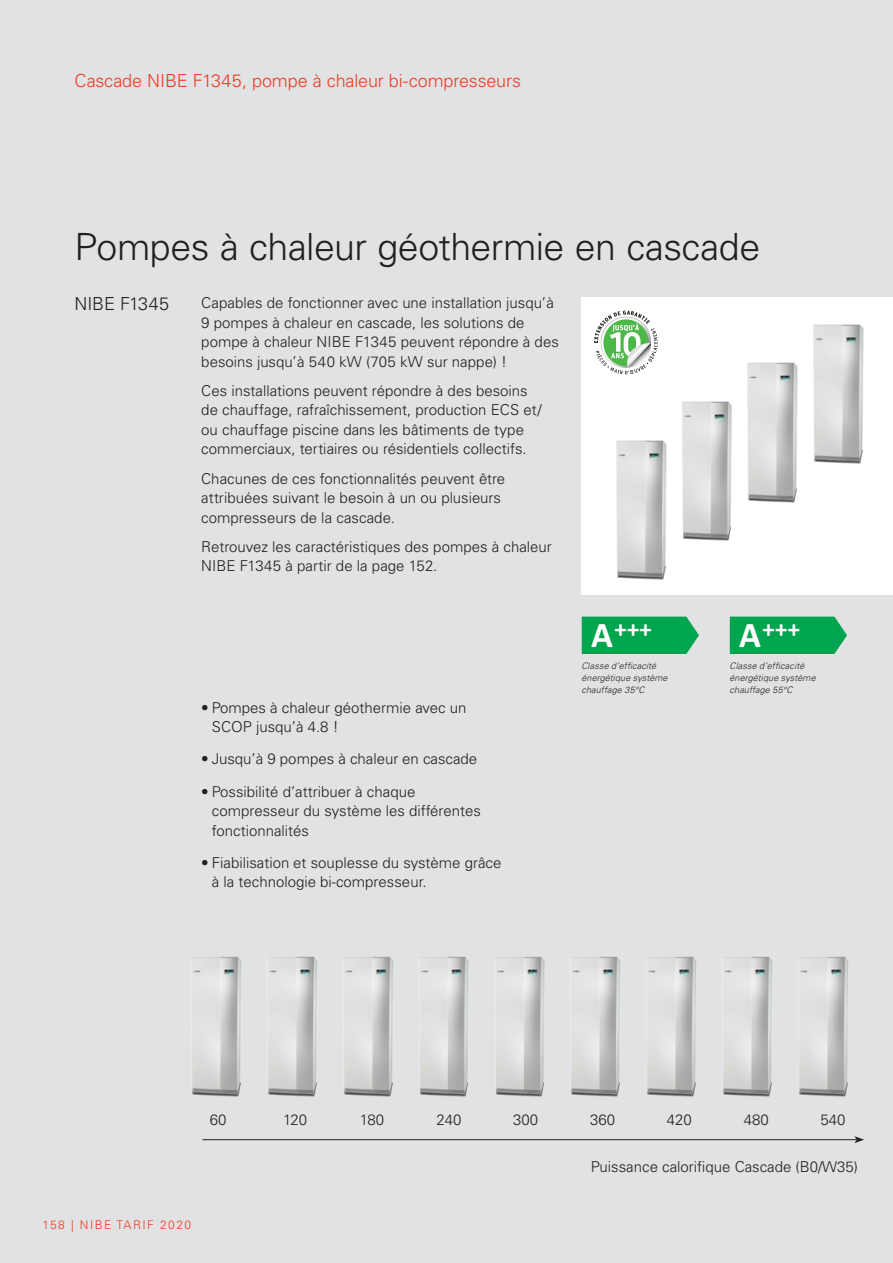
<style>
.page{position:relative;width:893px;height:1263px;background:#e1e2e4}
.page>*{position:absolute;margin:0;border:0;box-sizing:border-box;transform-origin:0 0}
.A4_Heading_H2{font:300 37.5px "Univers LT Pro 45";letter-spacing:-.015em;color:#231f20}
.t1{font:700 24.6px "Calibri";color:#fff}
.A4_Header{font:300 18px "Univers LT Pro 45";letter-spacing:-.005em;color:#ef3c22}
.A4_Subheading_H3{font:300 18px "Univers LT Pro 45";letter-spacing:-.005em;color:#231f20}
.Body_copy{font:300 15px/19.5px "Univers LT Pro 45";color:#231f20}
.A4_Bulletlist___bull{font:300 15px "Univers LT Pro 45";color:#231f20}
.t2{font:300 12px "Univers LT Pro 45";letter-spacing:.12em;color:#ef3c22}
.Small_info_Italic{font:italic 300 9px "Univers LT Pro 45";letter-spacing:.015em;color:#231f20}
.s1{font-size:36px}
</style>
<div class="page">
<div style="left:582px;top:297px;width:311px;height:297px;background:#fff"></div>
<div style="left:582px;top:617px;width:117px;height:37px;background:#00a54f"></div>
<div style="left:730px;top:617px;width:117px;height:37px;background:#00a54f"></div>
<img style="left:616px;top:440px;width:51px;height:140px">
<img style="left:747px;top:362px;width:51px;height:141px">
<img style="left:682px;top:401px;width:50px;height:140px">
<img style="left:813px;top:324px;width:51px;height:140px">
<img style="left:192px;top:956px;width:49px;height:141px">
<img style="left:496px;top:956px;width:49px;height:141px">
<img style="left:344px;top:956px;width:49px;height:141px">
<img style="left:647px;top:956px;width:49px;height:141px">
<img style="left:268px;top:956px;width:49px;height:141px">
<img style="left:571px;top:956px;width:49px;height:141px">
<img style="left:420px;top:956px;width:49px;height:141px">
<img style="left:723px;top:956px;width:49px;height:141px">
<img style="left:799px;top:956px;width:49px;height:141px">
<hr style="left:202px;top:1139px;width:655px;height:1px;background:#231f20">
<svg style="left:854px;top:1136px;width:10px;height:7px"></svg>
<svg style="left:594px;top:310px;width:64px;height:64px"></svg>
<p class="A4_Header" style="left:74px;top:70px;width:448px">Cascade NIBE F1345, pompe à chaleur bi-compresseurs</p>
<p class="A4_Heading_H2" style="left:74px;top:224px;width:687px">Pompes à chaleur géothermie en cascade</p>
<p class="A4_Subheading_H3" style="left:74px;top:293px;width:96px">NIBE F1345</p>
<p class="Body_copy" style="left:201px;top:293px;width:359px">Capables de fonctionner avec une installation jusqu’à 9 pompes à chaleur en cascade, les solutions de pompe à chaleur NIBE F1345 peuvent répondre à des besoins jusqu’à 540 kW (705 kW sur nappe) !</p>
<p class="Body_copy" style="left:201px;top:381px;width:342px">Ces installations peuvent répondre à des besoins de chauffage, rafraîchissement, production ECS et/ ou chauffage piscine dans les bâtiments de type commerciaux, tertiaires ou résidentiels collectifs.</p>
<p class="Body_copy" style="left:201px;top:468px;width:306px">Chacunes de ces fonctionnalités peuvent être attribuées suivant le besoin à un ou plusieurs compresseurs de la cascade.</p>
<p class="Body_copy" style="left:201px;top:537px;width:352px">Retrouvez les caractéristiques des pompes à chaleur<br>NIBE F1345 à partir de la page 152.</p>
<p class="Body_copy" style="left:212px;top:697px;width:256px;text-indent:-11px">• Pompes à chaleur géothermie avec un<br>SCOP jusqu’à 4.8 !</p>
<p class="Body_copy" style="left:201px;top:749px;width:277px">• Jusqu’à 9 pompes à chaleur en cascade</p>
<p class="Body_copy" style="left:212px;top:781px;width:271px;text-indent:-11px">• Possibilité d’attribuer à chaque compresseur du système les différentes fonctionnalités</p>
<p class="Body_copy" style="left:212px;top:853px;width:291px;text-indent:-11px">• Fiabilisation et souplesse du système grâce à la technologie bi-compresseur.</p>
<p class="t1" style="left:591px;top:613px;width:62px"><span class="s1">A</span>+++</p>
<p class="t1" style="left:739px;top:613px;width:62px"><span class="s1">A</span>+++</p>
<p class="Small_info_Italic" style="left:581px;top:660px;width:76px">Classe d’efficacité</p>
<p class="Small_info_Italic" style="left:581px;top:672px;width:88px">énergétique système</p>
<p class="Small_info_Italic" style="left:581px;top:684px;width:65px">chauffage 35°C</p>
<p class="Small_info_Italic" style="left:729px;top:660px;width:76px">Classe d’efficacité</p>
<p class="Small_info_Italic" style="left:729px;top:672px;width:88px">énergétique système</p>
<p class="Small_info_Italic" style="left:729px;top:684px;width:65px">chauffage 55°C</p>
<p class="t2" style="left:43px;top:1217px;width:150px">158 | NIBE TARIF 2020</p>
<p class="A4_Bulletlist___bull" style="left:210px;top:1110px;width:18px">60</p>
<p class="A4_Bulletlist___bull" style="left:283px;top:1110px;width:26px">120</p>
<p class="A4_Bulletlist___bull" style="left:360px;top:1110px;width:26px">180</p>
<p class="A4_Bulletlist___bull" style="left:436px;top:1110px;width:27px">240</p>
<p class="A4_Bulletlist___bull" style="left:513px;top:1110px;width:27px">300</p>
<p class="A4_Bulletlist___bull" style="left:590px;top:1110px;width:27px">360</p>
<p class="A4_Bulletlist___bull" style="left:667px;top:1110px;width:27px">420</p>
<p class="A4_Bulletlist___bull" style="left:744px;top:1110px;width:27px">480</p>
<p class="A4_Bulletlist___bull" style="left:821px;top:1110px;width:27px">540</p>
<p class="A4_Bulletlist___bull" style="left:591px;top:1158px;width:269px">Puissance calorifique Cascade (B0/W35)</p>
</div>
